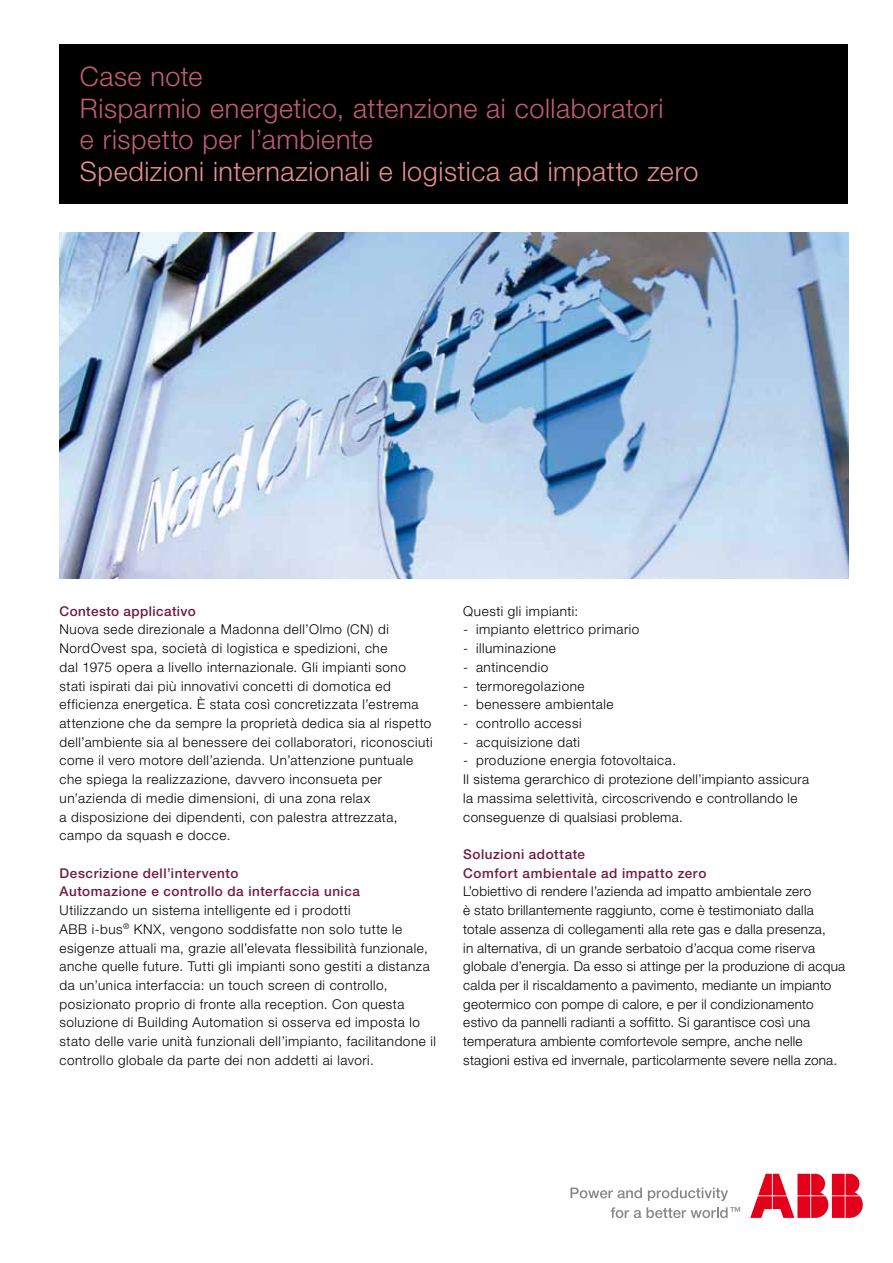
<style>
.page{position:relative;width:893px;height:1263px;background:#fff}
.page>*{position:absolute;margin:0;border:0;box-sizing:border-box;transform-origin:0 0}
.t1{font:300 27px/31.5px "Helvetica Neue LT Std";letter-spacing:.02em;color:#c25b76}
.t2{font:300 27px "Helvetica Neue LT Std";letter-spacing:.02em;color:#e88f93}
.t3{font:300 13.5px/18.8px "Helvetica Neue LT Std";letter-spacing:.035em;color:#000}
.t4{font:500 13.5px/18.8px "Helvetica Neue LT Std";letter-spacing:.04em;color:#711b40}
</style>
<div class="page">
<svg style="left:750px;top:1174px;width:113px;height:44px"></svg>
<svg style="left:570px;top:1187px;width:72px;height:11px"></svg>
<svg style="left:648px;top:1187px;width:80px;height:14px"></svg>
<svg style="left:611px;top:1207px;width:129px;height:11px"></svg>
<div style="left:60px;top:45px;width:788px;height:159px;background:#000"></div>
<img style="left:60px;top:233px;width:788px;height:345px">
<h1 class="t1" style="left:80px;top:61px;width:585px">Case note<br>Risparmio energetico, attenzione ai collaboratori e rispetto per l’ambiente</h1>
<h1 class="t2" style="left:80px;top:155px;width:620px">Spedizioni internazionali e logistica ad impatto zero</h1>
<p class="t4" style="left:60px;top:601px;width:138px">Contesto applicativo</p>
<p class="t3" style="left:60px;top:620px;width:375px">Nuova sede direzionale a Madonna dell’Olmo (CN) di NordOvest spa, società di logistica e spedizioni, che<br>dal 1975 opera a livello internazionale. Gli impianti sono stati ispirati dai più innovativi concetti di domotica ed efficienza energetica. È stata così concretizzata l’estrema attenzione che da sempre la proprietà dedica sia al rispetto dell’ambiente sia al benessere dei collaboratori, riconosciuti come il vero motore dell’azienda. Un’attenzione puntuale che spiega la realizzazione, davvero inconsueta per un’azienda di medie dimensioni, di una zona relax<br>a disposizione dei dipendenti, con palestra attrezzata, campo da squash e docce.</p>
<p class="t4" style="left:60px;top:863px;width:302px">Descrizione dell’intervento<br>Automazione e controllo da interfaccia unica</p>
<p class="t3" style="left:60px;top:901px;width:378px">Utilizzando un sistema intelligente ed i prodotti<br>ABB i-bus<sup>®</sup> KNX, vengono soddisfatte non solo tutte le esigenze attuali ma, grazie all’elevata flessibilità funzionale, anche quelle future. Tutti gli impianti sono gestiti a distanza da un’unica interfaccia: un touch screen di controllo, posizionato proprio di fronte alla reception. Con questa soluzione di Building Automation si osserva ed imposta lo stato delle varie unità funzionali dell’impianto, facilitandone il controllo globale da parte dei non addetti ai lavori.</p>
<p class="t3" style="left:463px;top:601px;width:116px">Questi gli impianti:</p>
<p class="t3" style="left:463px;top:620px;width:178px">- impianto elettrico primario</p>
<p class="t3" style="left:463px;top:639px;width:94px">- illuminazione</p>
<p class="t3" style="left:463px;top:657px;width:87px">- antincendio</p>
<p class="t3" style="left:463px;top:676px;width:123px">- termoregolazione</p>
<p class="t3" style="left:463px;top:695px;width:152px">- benessere ambientale</p>
<p class="t3" style="left:463px;top:714px;width:120px">- controllo accessi</p>
<p class="t3" style="left:463px;top:732px;width:118px">- acquisizione dati</p>
<p class="t3" style="left:463px;top:751px;width:347px">- produzione energia fotovoltaica.<br>Il sistema gerarchico di protezione dell’impianto assicura la massima selettività, circoscrivendo e controllando le conseguenze di qualsiasi problema.</p>
<p class="t4" style="left:463px;top:845px;width:245px">Soluzioni adottate<br>Comfort ambientale ad impatto zero</p>
<p class="t3" style="left:463px;top:882px;width:383px">L’obiettivo di rendere l’azienda ad impatto ambientale zero<br>è stato brillantemente raggiunto, come è testimoniato dalla totale assenza di collegamenti alla rete gas e dalla presenza,<br>in alternativa, di un grande serbatoio d’acqua come riserva globale d’energia. Da esso si attinge per la produzione di acqua calda per il riscaldamento a pavimento, mediante un impianto geotermico con pompe di calore, e per il condizionamento estivo da pannelli radianti a soffitto. Si garantisce così una temperatura ambiente comfortevole sempre, anche nelle stagioni estiva ed invernale, particolarmente severe nella zona.</p>
</div>
